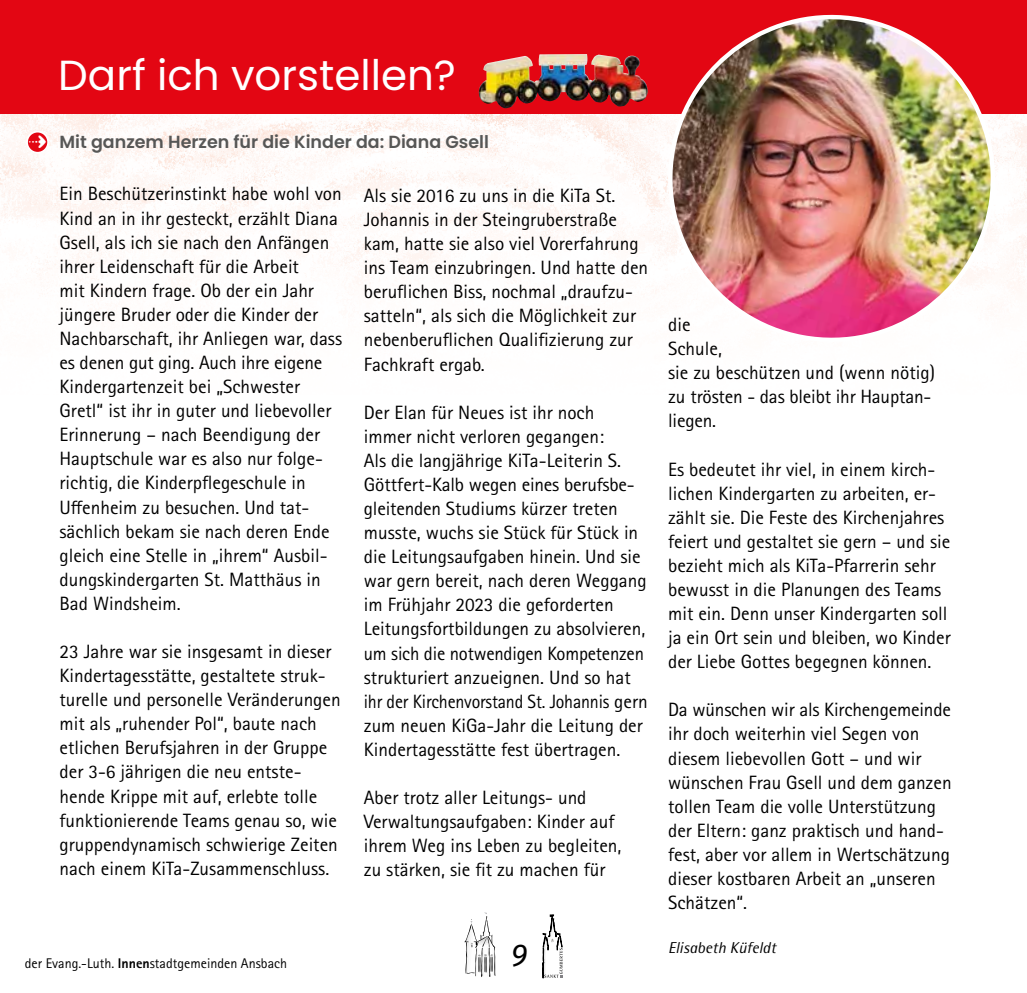
<style>
.page{position:relative;width:1027px;height:993px;background:#fff}
.page>*{position:absolute;margin:0;border:0;box-sizing:border-box;transform-origin:0 0}
.t1{font:42px "Poppins";color:#fff}
.t2{font:italic 31.5px "Fira Sans";color:#000}
.t3{font:24.5px "Distro Bats";color:#fff}
.t4{font:19.25px/24.2px "Rotis Sans Serif Pro";color:#000}
.t5{font:600 17.5px "Poppins";color:#575756}
.t6{font:italic 15.75px "Rotis Semi Sans Pro";color:#000}
.t7{font:14px "Rotis Sans Serif Pro";color:#000}
.s1{font-weight:800}
</style>
<div class="page">
<img style="left:0;top:113px;width:1027px;height:182px">
<svg style="left:464px;top:912px;width:31px;height:64px"></svg>
<svg style="left:542px;top:914px;width:21px;height:63px"></svg>
<div style="left:0;top:0;width:1027px;height:113px;background:#e30613"></div>
<img style="left:652px;top:14px;width:359px;height:324px">
<img style="left:479px;top:54px;width:169px;height:54px">
<div style="left:27px;top:132px;width:21px;height:21px;background:#e30613;border-radius:50%"></div>
<div style="left:26px;top:131px;width:23px;height:22px;border:2px solid #fff;border-radius:50%"></div>
<h1 class="t1" style="left:58px;top:51px;width:399px">Darf ich vorstellen?</h1>
<p class="t3" style="left:24px;top:131px;width:25px">n</p>
<p class="t5" style="left:60px;top:131px;width:431px">Mit ganzem Herzen für die Kinder da: Diana Gsell</p>
<p class="t4" style="left:364px;top:183px;width:286px">Als sie 2016 zu uns in die KiTa St.<br>Johannis in der Steingruberstraße kam, hatte sie also viel Vorerfahrung ins Team einzubringen. Und hatte den beruflichen Biss, nochmal „draufzu&shy;satteln“, als sich die Möglichkeit zur nebenberuflichen Qualifizierung zur Fachkraft ergab.</p>
<p class="t4" style="left:364px;top:400px;width:285px">Der Elan für Neues ist ihr noch<br>immer nicht verloren gegangen:<br>Als die langjährige KiTa-Leiterin S.<br>Göttfert-Kalb wegen eines berufsbe&shy;gleitenden Studiums kürzer treten musste, wuchs sie Stück für Stück in die Leitungsaufgaben hinein. Und sie war gern bereit, nach deren Weggang im Frühjahr 2023 die geforderten Leitungsfortbildungen zu absolvieren, um sich die notwendigen Kompetenzen strukturiert anzueignen. Und so hat ihr der Kirchenvorstand St. Johannis gern zum neuen KiGa-Jahr die Leitung der Kindertagesstätte fest übertragen.</p>
<p class="t4" style="left:364px;top:785px;width:259px">Aber trotz aller Leitungs- und<br>Verwaltungsaufgaben: Kinder auf ihrem Weg ins Leben zu begleiten, zu stärken, sie fit zu machen für</p>
<p class="t4" style="left:60px;top:182px;width:284px">Ein Beschützerinstinkt habe wohl von Kind an in ihr gesteckt, erzählt Diana Gsell, als ich sie nach den Anfängen ihrer Leidenschaft für die Arbeit<br>mit Kindern frage. Ob der ein Jahr jüngere Bruder oder die Kinder der Nachbarschaft, ihr Anliegen war, dass es denen gut ging. Auch ihre eigene Kindergartenzeit bei „Schwester Gretl“ ist ihr in guter und liebevoller Erinnerung – nach Beendigung der Hauptschule war es also nur folge&shy;richtig, die Kinderpflegeschule in Uffenheim zu besuchen. Und tat&shy;sächlich bekam sie nach deren Ende gleich eine Stelle in „ihrem“ Ausbil&shy;dungskindergarten St. Matthäus in Bad Windsheim.</p>
<p class="t4" style="left:60px;top:639px;width:283px">23 Jahre war sie insgesamt in dieser Kindertagesstätte, gestaltete struk&shy;turelle und personelle Veränderungen mit als „ruhender Pol“, baute nach etlichen Berufsjahren in der Gruppe der 3-6 jährigen die neu entste&shy;hende Krippe mit auf, erlebte tolle funktionierende Teams genau so, wie gruppendynamisch schwierige Zeiten nach einem KiTa-Zusammenschluss.</p>
<p class="t7" style="left:25px;top:955px;width:264px">der Evang.-Luth. <span class="s1">Innen</span>stadtgemeinden Ansbach</p>
<h2 class="t2" style="left:511px;top:931px;width:18px">9</h2>
<p class="t4" style="left:668px;top:312px;width:268px">die<br>Schule,<br>sie zu beschützen und (wenn nötig) zu trösten - das bleibt ihr Hauptan&shy;liegen.</p>
<p class="t4" style="left:668px;top:457px;width:284px">Es bedeutet ihr viel, in einem kirch&shy;lichen Kindergarten zu arbeiten, er&shy;zählt sie. Die Feste des Kirchenjahres feiert und gestaltet sie gern – und sie bezieht mich als KiTa-Pfarrerin sehr bewusst in die Planungen des Teams mit ein. Denn unser Kindergarten soll ja ein Ort sein und bleiben, wo Kinder der Liebe Gottes begegnen können.</p>
<p class="t4" style="left:668px;top:697px;width:285px">Da wünschen wir als Kirchengemeinde ihr doch weiterhin viel Segen von diesem liebevollen Gott – und wir wünschen Frau Gsell und dem ganzen tollen Team die volle Unterstützung der Eltern: ganz praktisch und hand&shy;fest, aber vor allem in Wertschätzung dieser kostbaren Arbeit an „unseren<br>Schätzen“.</p>
<p class="t6" style="left:668px;top:937px;width:109px">Elisabeth Küfeldt</p>
</div>
